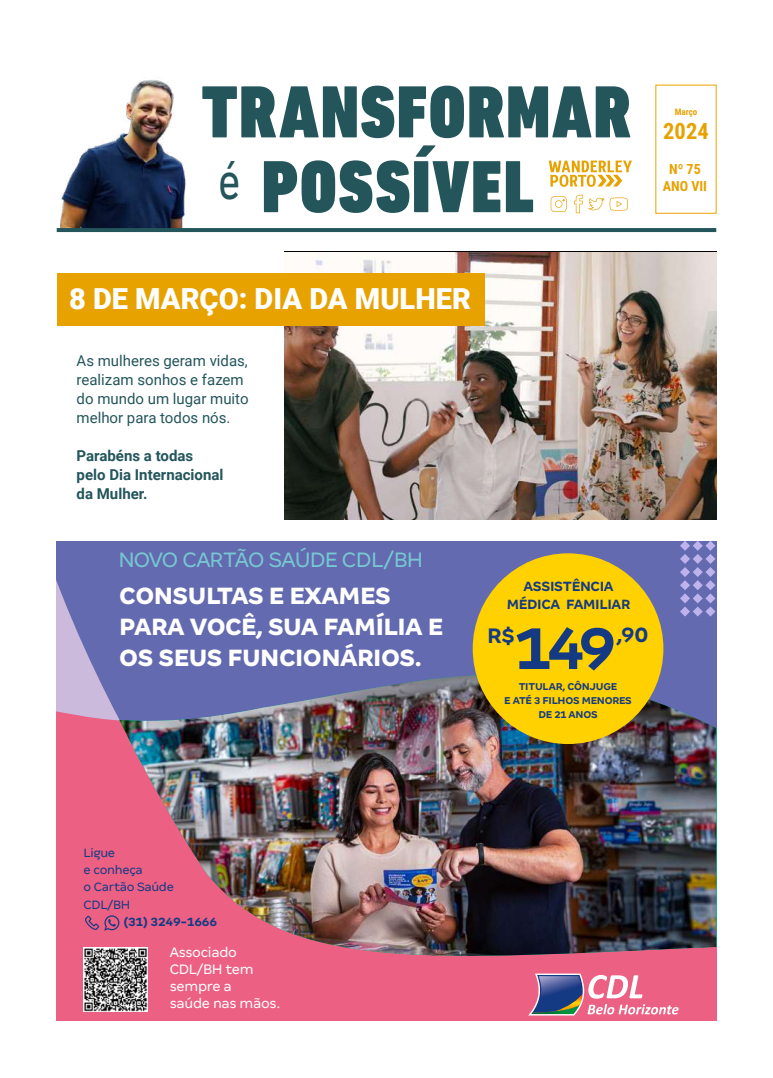
<style>
.page{position:relative;width:773px;height:1078px;background:#fff}
.page>*{position:absolute;margin:0;border:0;box-sizing:border-box;transform-origin:0 0}
.t1{font:900 condensed 75px/74.7px "DIN Next LT Pro";letter-spacing:.02em;color:#23555b}
.t2{font:700 66.1px "Margem";color:#143a84}
.t3{font:900 29px "Roboto";color:#fff}
.t4{font:800 26.1px/30.8px "Margem";letter-spacing:-.02em;color:#fff}
.t5{font:700 23.3px "Margem";color:#143a84}
.t6{font:23.1px "Margem";letter-spacing:-.04em;color:#77c8d2}
.t7{font:700 22.4px "Roboto Condensed";color:#e7a200}
.t8{font:15.2px/17.1px "Margem";letter-spacing:-.02em;color:#fff}
.t9{font:15px/19px "Roboto";color:#23555b}
.t10{font:700 15px/19px "Roboto";color:#23555b}
.t11{font:700 14.8px/17.3px "Margem";letter-spacing:-.02em;color:#143a84;text-align:center}
.t12{font:700 14px/16.8px "Roboto Condensed";color:#e7a200;text-align:center}
.t13{font:13.4px/17.1px "Margem";letter-spacing:-.02em;color:#143a84}
.t14{font:700 13.4px "Margem";letter-spacing:-.02em;color:#143a84}
.t15{font:700 11px/13.8px "Margem";letter-spacing:-.02em;color:#143a84;text-align:center}
.t16{font:700 9px "Roboto Condensed";color:#e7a200}
</style>
<div class="page">
<img style="left:284px;top:252px;width:432px;height:267px">
<svg style="left:548px;top:160px;width:84px;height:27px"></svg>
<svg style="left:574px;top:195px;width:54px;height:18px"></svg>
<svg style="left:550px;top:196px;width:16px;height:16px"></svg>
<img style="left:60px;top:80px;width:126px;height:148px">
<hr style="left:57px;top:228px;width:659px;height:4px;background:#23555b">
<div style="left:57px;top:273px;width:428px;height:52px;background:#e7a200"></div>
<div style="left:57px;top:541px;width:659px;height:152px;background:#636aaf"></div>
<div style="left:57px;top:693px;width:659px;height:327px;background:#ec6084"></div>
<svg style="left:119px;top:637px;width:597px;height:343px;background:#7368a9"></svg>
<img style="left:119px;top:674px;width:597px;height:301px">
<svg style="left:528px;top:973px;width:150px;height:42px;background:#c07b99"></svg>
<svg style="left:680px;top:541px;width:35px;height:75px;background:#8283c4"></svg>
<div style="left:472px;top:553px;width:191px;height:190px;background:#ffd100;border-radius:50%"></div>
<svg style="left:82px;top:914px;width:37px;height:16px"></svg>
<img style="left:84px;top:946px;width:64px;height:64px">
<h1 class="t1" style="left:201px;top:75px;width:430px">TRANSFORMAR <sup>é</sup> POSSÍVEL</h1>
<p class="t16" style="left:674px;top:105px;width:24px">Março</p>
<h3 class="t7" style="left:663px;top:115px;width:47px">2024</h3>
<p class="t12" style="left:662px;top:160px;width:46px">Nº 75<br>ANO VII</p>
<h3 class="t3" style="left:69px;top:278px;width:403px">8 DE MARÇO: DIA DA MULHER</h3>
<p class="t9" style="left:77px;top:351px;width:173px">As mulheres geram vidas, realizam sonhos e fazem do mundo um lugar muito melhor para todos nós.</p>
<p class="t10" style="left:77px;top:446px;width:148px">Parabéns a todas pelo Dia Internacional da Mulher.</p>
<h3 class="t6" style="left:118px;top:546px;width:306px">NOVO CARTÃO SAÚDE CDL/BH</h3>
<h3 class="t4" style="left:119px;top:579px;width:325px">CONSULTAS E EXAMES<br>PARA VOCÊ, SUA FAMÍLIA E<br>OS SEUS FUNCIONÁRIOS.</h3>
<p class="t11" style="left:506px;top:577px;width:125px">ASSISTÊNCIA<br>MÉDICA FAMILIAR</p>
<h2 class="t2" style="left:515px;top:608px;width:103px">149</h2>
<h3 class="t5" style="left:487px;top:621px;width:29px">R$</h3>
<h3 class="t5" style="left:616px;top:620px;width:33px">,90</h3>
<p class="t15" style="left:504px;top:679px;width:129px">TITULAR, CÔNJUGE<br>E ATÉ 3 FILHOS MENORES<br>DE 21 ANOS</p>
<p class="t13" style="left:84px;top:844px;width:92px">Ligue<br>e conheça<br>o Cartão Saúde<br>CDL/BH</p>
<p class="t14" style="left:123px;top:913px;width:95px">(31) 3249-1666</p>
<p class="t8" style="left:170px;top:943px;width:112px">Associado<br>CDL/BH tem sempre a<br>saúde nas mãos.</p>
</div>
